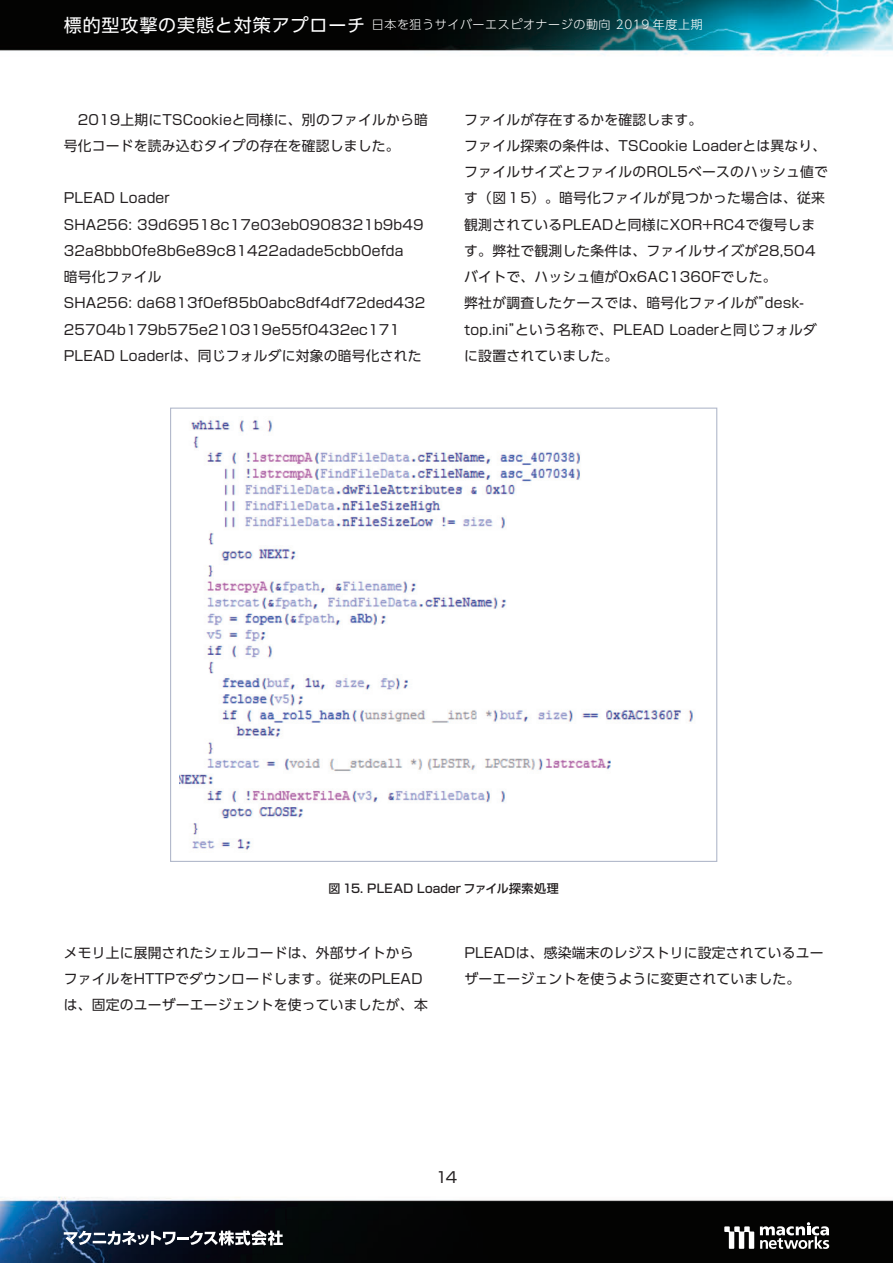
<style>
.page{position:relative;width:893px;height:1263px;background:#fff}
.page>*{position:absolute;margin:0;border:0;box-sizing:border-box;transform-origin:0 0}
.t1{font:15px "Shin Go Pro";color:#231f20}
.t2{font:13.8px/26.2px "UD Shin Go Pro";letter-spacing:.015em;color:#231f20}
.t3{font:13.8px/26.2px "Shin Go Pro";letter-spacing:.015em;color:#231f20}
.t4{font:300 12px "UD Shin Go Pro";letter-spacing:.05em;color:#fff}
.t5{font:500 12px "Shin Go Pro";letter-spacing:.02em;color:#231f20}
.s1{font-weight:400;font-size:18px}
.s2{font-family:"Shin Go Pro"}
.s3{font-family:"UD Shin Go Pro"}
</style>
<div class="page">
<img style="left:0;top:0;width:893px;height:1263px">
<svg style="left:724px;top:1226px;width:30px;height:23px"></svg>
<svg style="left:760px;top:1222px;width:69px;height:27px"></svg>
<svg style="left:64px;top:1230px;width:219px;height:15px"></svg>
<div style="left:170px;top:408px;width:547px;height:454px;background:#fff;border:1px solid #b2b9cb"></div>
<img style="left:179px;top:420px;width:514px;height:430px">
<p class="t4" style="left:64px;top:15px;width:640px"><span class="s1">標的型攻撃の実態と対策アプローチ</span>日本を狙うサイバーエスピオナージの動向 2019 年度上期</p>
<p class="t2" style="left:64px;top:106px;width:366px;text-indent:14px"><span class="s2">2019</span>上期に<span class="s2">TSCookie</span>と同様に<span class="s2">、</span>別のファイルから暗号化コードを読み込むタイプの存在を確認しました<span class="s2">。</span></p>
<p class="t3" style="left:64px;top:183px;width:361px">PLEAD Loader<br>SHA256: 39d69518c17e03eb0908321b9b49<br>32a8bbb0fe8b6e89c81422adade5cbb0efda</p>
<p class="t2" style="left:64px;top:263px;width:99px">暗号化ファイル</p>
<p class="t3" style="left:64px;top:288px;width:363px">SHA256: da6813f0ef85b0abc8df4df72ded432<br>25704b179b575e210319e55f0432ec171</p>
<p class="t2" style="left:64px;top:342px;width:359px"><span class="s2">PLEAD Loader</span>は<span class="s2">、</span>同じフォルダに対象の暗号化された</p>
<p class="t2" style="left:464px;top:106px;width:239px">ファイルが存在するかを確認します<span class="s2">。</span></p>
<p class="t3" style="left:464px;top:131px;width:363px"><span class="s3">ファイル探索の条件は</span>、TSCookie Loader<span class="s3">とは異なり</span>、</p>
<p class="t2" style="left:464px;top:158px;width:365px">ファイルサイズとファイルの<span class="s2">ROL5</span>ベースのハッシュ値です<span class="s2">（</span>図<span class="s2">１5）。</span>暗号化ファイルが見つかった場合は<span class="s2">、</span>従来観測されている<span class="s2">PLEAD</span>と同様に<span class="s2">XOR+RC4</span>で復号します<span class="s2">。</span>弊社で観測した条件は<span class="s2">、</span>ファイルサイズが<span class="s2">28,504</span>バイトで<span class="s2">、</span>ハッシュ値が<span class="s2">0x6AC1360F</span>でした<span class="s2">。<br></span>弊社が調査したケースでは<span class="s2">、</span>暗号化ファイルが<span class="s2">”desk-</span></p>
<p class="t3" style="left:464px;top:315px;width:354px">top.ini”<span class="s3">という名称で</span>、PLEAD Loader<span class="s3">と同じフォルダ</span></p>
<p class="t2" style="left:464px;top:342px;width:155px">に設置されていました<span class="s2">。</span></p>
<p class="t5" style="left:329px;top:878px;width:232px"><span class="s3">図</span> 15. PLEAD Loader <span class="s3">ファイル探索処理</span></p>
<p class="t2" style="left:64px;top:939px;width:365px">メモリ上に展開されたシェルコードは<span class="s2">、</span>外部サイトからファイルを<span class="s2">HTTP</span>でダウンロードします<span class="s2">。</span>従来の<span class="s2">PLEAD</span>は<span class="s2">、</span>固定のユーザーエージェントを使っていましたが<span class="s2">、</span>本</p>
<p class="t2" style="left:464px;top:939px;width:361px"><span class="s2">PLEAD</span>は<span class="s2">、</span>感染端末のレジストリに設定されているユーザーエージェントを使うように変更されていました<span class="s2">。</span></p>
<p class="t1" style="left:436px;top:1165px;width:23px">14</p>
</div>
